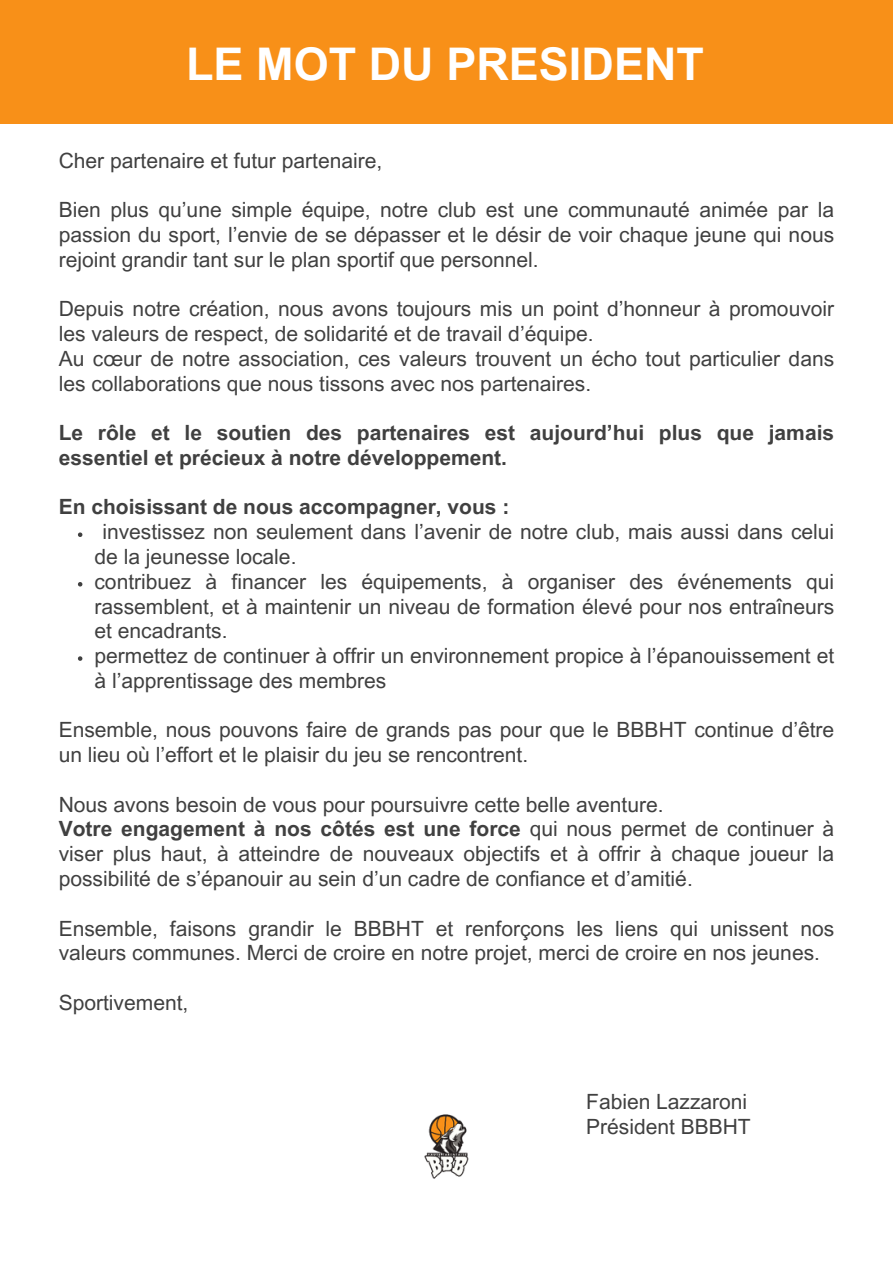
<style>
.page{position:relative;width:893px;height:1262px;background:#fff}
.page>*{position:absolute;margin:0;border:0;box-sizing:border-box;transform-origin:0 0}
.t1{font:700 45px "Arial MT Pro";color:#fff}
.t2{font:21px/24.8px "Arial MT Pro";color:#404040}
.t3{font:700 21px/24.8px "Arial MT Pro";color:#404040}
.s1{font-weight:700}
</style>
<div class="page">
<img style="left:424px;top:1114px;width:45px;height:65px">
<div style="left:0;top:0;width:892px;height:123px;background:#f89018"></div>
<svg style="left:78px;top:532px;width:4px;height:5px"></svg>
<svg style="left:78px;top:582px;width:4px;height:4px"></svg>
<svg style="left:78px;top:656px;width:4px;height:4px"></svg>
<p class="t1" style="left:186px;top:48px;width:519px">LE MOT DU PRESIDENT</p>
<p class="t2" style="left:59px;top:151px;width:325px">Cher partenaire et futur partenaire,</p>
<p class="t2" style="left:59px;top:200px;width:776px;text-align:justify">Bien plus qu’une simple équipe, notre club est une communauté animée par la passion du sport, l’envie de se dépasser et le désir de voir chaque jeune qui nous rejoint grandir tant sur le plan sportif que personnel.</p>
<p class="t2" style="left:59px;top:299px;width:776px">Depuis notre création, nous avons toujours mis un point d’honneur à promouvoir les valeurs de respect, de solidarité et de travail d’équipe.</p>
<h2 class="t2" style="left:59px;top:349px;width:776px">Au cœur de notre association, ces valeurs trouvent un écho tout particulier dans les collaborations que nous tissons avec nos partenaires.</h2>
<h2 class="t3" style="left:59px;top:423px;width:776px">Le rôle et le soutien des partenaires est aujourd’hui plus que jamais essentiel et précieux à notre développement.</h2>
<p class="t3" style="left:59px;top:497px;width:452px">En choisissant de nous accompagner, vous :</p>
<p class="t2" style="left:94px;top:522px;width:740px;text-indent:8px">investissez non seulement dans l’avenir de notre club, mais aussi dans celui de la jeunesse locale.</p>
<p class="t2" style="left:94px;top:571px;width:740px;text-align:justify">contribuez à financer les équipements, à organiser des événements qui rassemblent, et à maintenir un niveau de formation élevé pour nos entraîneurs et encadrants.</p>
<p class="t2" style="left:94px;top:646px;width:740px">permettez de continuer à offrir un environnement propice à l’épanouissement et à l’apprentissage des membres</p>
<p class="t2" style="left:59px;top:720px;width:776px">Ensemble, nous pouvons faire de grands pas pour que le BBBHT continue d’être un lieu où l’effort et le plaisir du jeu se rencontrent.</p>
<p class="t2" style="left:59px;top:794px;width:606px">Nous avons besoin de vous pour poursuivre cette belle aventure.</p>
<p class="t2" style="left:59px;top:819px;width:776px;text-align:justify"><span class="s1">Votre engagement à nos côtés est une force</span> qui nous permet de continuer à viser plus haut, à atteindre de nouveaux objectifs et à offrir à chaque joueur la possibilité de s’épanouir au sein d’un cadre de confiance et d’amitié.</p>
<p class="t2" style="left:59px;top:918px;width:776px">Ensemble, faisons grandir le BBBHT et renforçons les liens qui unissent nos valeurs communes. Merci de croire en notre projet, merci de croire en nos jeunes.</p>
<p class="t2" style="left:59px;top:992px;width:131px">Sportivement,</p>
<p class="t2" style="left:586px;top:1092px;width:162px">Fabien Lazzaroni</p>
<p class="t2" style="left:586px;top:1116px;width:166px">Président BBBHT</p>
</div>
